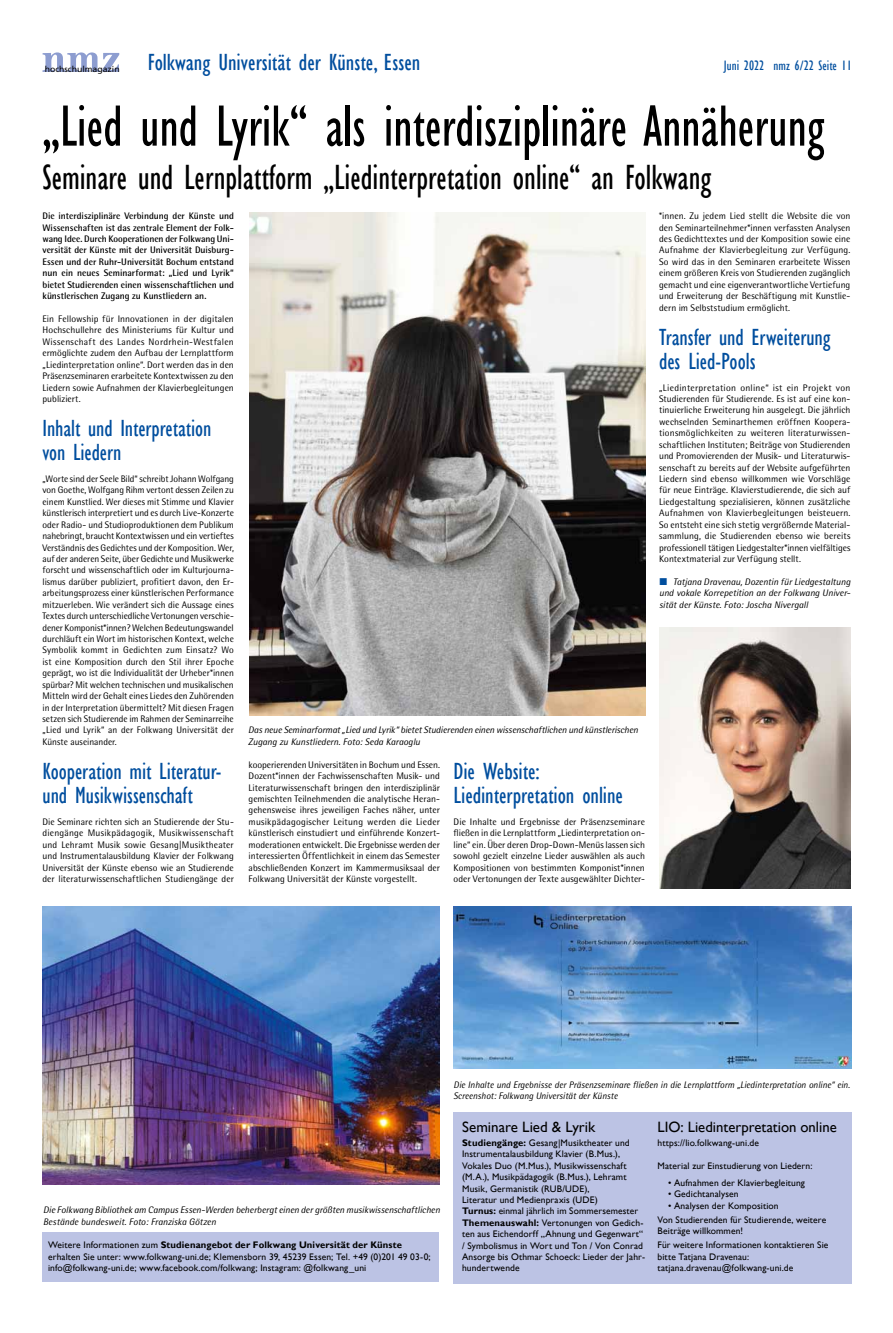
<style>
.page{position:relative;width:893px;height:1333px;background:#fff}
.page>*{position:absolute;margin:0;border:0;box-sizing:border-box;transform-origin:0 0}
.t1{font:condensed 60px "Gill Sans";color:#000;scale:.9 1}
.t2{font:condensed 36px "Gill Sans";color:#000;scale:.92 1}
.t3{font:condensed 24px/24px "Gill Sans";color:#004e9e}
.t4{font:15px "Gill Sans";color:#000}
.t5{font:condensed 14px "Gill Sans";color:#004e9e}
.t6{font:9.5px/11.4px "Rotis Semi Sans";color:#000;text-align:justify}
.t7{font:9.5px/11.4px "Gill Sans";letter-spacing:.01em;color:#000}
.t8{font:italic 9.5px/11.4px "Rotis Semi Sans";color:#000}
.t9{font:700 9.5px/11.4px "Rotis Semi Sans";color:#000;text-align:justify}
.t10{font:italic 9.5px/11.4px "Rotis Semi Sans";color:#000;scale:.96 1}
.t11{font:8.4px "Frutiger";color:#000;scale:1.04 1}
.s1{font-weight:700}
</style>
<div class="page">
<svg style="left:42px;top:52px;width:77px;height:20px"></svg>
<div style="left:454px;top:1111px;width:398px;height:172px;background:#bcc3e4"></div>
<div style="left:43px;top:1232px;width:396px;height:49px;background:#bcc3e4"></div>
<img style="left:249px;top:213px;width:397px;height:502px">
<img style="left:659px;top:628px;width:191px;height:260px">
<img style="left:43px;top:906px;width:396px;height:278px">
<img style="left:454px;top:906px;width:397px;height:162px">
<h3 class="t3" style="left:148px;top:50px;width:274px">Folkwang Universität der Künste, Essen</h3>
<p class="t11" style="left:45px;top:64px;width:73px">hochschulmagazin</p>
<h3 class="t5" style="left:724px;top:57px;width:129px">Juni 2022 nmz 6/22 Seite 11</h3>
<h1 class="t1" style="left:43px;top:91px;width:871px">„Lied und Lyrik“ als interdisziplinäre Annäherung</h1>
<h2 class="t2" style="left:43px;top:156px;width:729px">Seminare und Lernplattform „Liedinterpretation online“ an Folkwang</h2>
<p class="t6" style="left:659px;top:210px;width:193px">*innen. Zu jedem Lied stellt die Website die von den Seminarteilnehmer*innen verfassten Analysen des Gedichttextes und der Komposition sowie eine Aufnahme der Klavierbegleitung zur Verfügung.<br>So wird das in den Seminaren erarbeitete Wissen einem größeren Kreis von Studierenden zugänglich gemacht und eine eigenverantwortliche Vertiefung und Erweiterung der Beschäftigung mit Kunstlie&shy;dern im Selbststudium ermöglicht.</p>
<h3 class="t3" style="left:659px;top:325px;width:173px">Transfer und Erweiterung des Lied-Pools</h3>
<p class="t6" style="left:659px;top:381px;width:193px">„Liedinterpretation online“ ist ein Projekt von Studierenden für Studierende. Es ist auf eine kon&shy;tinuierliche Erweiterung hin ausgelegt. Die jährlich wechselnden Seminarthemen eröffnen Koopera&shy;tionsmöglichkeiten zu weiteren literaturwissen&shy;schaftlichen Instituten; Beiträge von Studierenden und Promovierenden der Musik- und Literaturwis&shy;senschaft zu bereits auf der Website aufgeführten Liedern sind ebenso willkommen wie Vorschläge für neue Einträge. Klavierstudierende, die sich auf Liedgestaltung spezialisieren, können zusätzliche Aufnahmen von Klavierbegleitungen beisteuern.<br>So entsteht eine sich stetig vergrößernde Material&shy;sammlung, die Studierenden ebenso wie bereits professionell tätigen Liedgestalter*innen vielfältiges Kontextmaterial zur Verfügung stellt.</p>
<p class="t8" style="left:659px;top:575px;width:193px;text-align:justify;text-indent:14px">Tatjana Dravenau, Dozentin für Liedgestaltung und vokale Korrepetition an der Folkwang Univer&shy;sität der Künste. Foto: Joscha Nivergall</p>
<p class="t9" style="left:43px;top:210px;width:193px">Die interdisziplinäre Verbindung der Künste und Wissenschaften ist das zentrale Element der Folk&shy;wang Idee. Durch Kooperationen der Folkwang Uni&shy;versität der Künste mit der Universität Duisburg-Essen und der Ruhr-Universität Bochum entstand nun ein neues Seminarformat: „Lied und Lyrik“ bietet Studierenden einen wissenschaftlichen und künstlerischen Zugang zu Kunstliedern an.</p>
<p class="t6" style="left:43px;top:313px;width:193px">Ein Fellowship für Innovationen in der digitalen Hochschullehre des Ministeriums für Kultur und Wissenschaft des Landes Nordrhein-Westfalen ermöglichte zudem den Aufbau der Lernplattform „Liedinterpretation online“. Dort werden das in den Präsenzseminaren erarbeitete Kontextwissen zu den Liedern sowie Aufnahmen der Klavierbegleitungen publiziert.</p>
<h3 class="t3" style="left:43px;top:416px;width:170px">Inhalt und Interpretation von Liedern</h3>
<p class="t6" style="left:43px;top:473px;width:193px">„Worte sind der Seele Bild“ schreibt Johann Wolfgang von Goethe, Wolfgang Rihm vertont dessen Zeilen zu einem Kunstlied. Wer dieses mit Stimme und Klavier künstlerisch interpretiert und es durch Live-Konzerte oder Radio- und Studioproduktionen dem Publikum nahebringt, braucht Kontextwissen und ein vertieftes Verständnis des Gedichtes und der Komposition. Wer, auf der anderen Seite, über Gedichte und Musikwerke forscht und wissenschaftlich oder im Kulturjourna&shy;lismus darüber publiziert, profitiert davon, den Er&shy;arbeitungsprozess einer künstlerischen Performance mitzuerleben. Wie verändert sich die Aussage eines Textes durch unterschiedliche Vertonungen verschie&shy;dener Komponist*innen? Welchen Bedeutungswandel durchläuft ein Wort im historischen Kontext, welche Symbolik kommt in Gedichten zum Einsatz? Wo ist eine Komposition durch den Stil ihrer Epoche geprägt, wo ist die Individualität der Urheber*innen spürbar? Mit welchen technischen und musikalischen Mitteln wird der Gehalt eines Liedes den Zuhörenden in der Interpretation übermittelt? Mit diesen Fragen setzen sich Studierende im Rahmen der Seminarreihe „Lied und Lyrik“ an der Folkwang Universität der Künste auseinander.</p>
<h3 class="t3" style="left:43px;top:759px;width:181px">Kooperation mit Literatur&shy;und Musikwissenschaft</h3>
<p class="t6" style="left:43px;top:815px;width:193px">Die Seminare richten sich an Studierende der Stu&shy;diengänge Musikpädagogik, Musikwissenschaft und Lehramt Musik sowie Gesang|Musiktheater und Instrumentalausbildung Klavier der Folkwang Universität der Künste ebenso wie an Studierende der literaturwissenschaftlichen Studiengänge der</p>
<p class="t8" style="left:248px;top:724px;width:391px">Das neue Seminarformat „Lied und Lyrik“ bietet Studierenden einen wissenschaftlichen und künstlerischen<br>Zugang zu Kunstliedern. Foto: Seda Karaoglu</p>
<p class="t6" style="left:249px;top:758px;width:193px">kooperierenden Universitäten in Bochum und Essen.<br>Dozent*innen der Fachwissenschaften Musik- und Literaturwissenschaft bringen den interdisziplinär gemischten Teilnehmenden die analytische Heran&shy;gehensweise ihres jeweiligen Faches näher, unter musikpädagogischer Leitung werden die Lieder künstlerisch einstudiert und einführende Konzert&shy;moderationen entwickelt. Die Ergebnisse werden der interessierten Öffentlichkeit in einem das Semester abschließenden Konzert im Kammermusiksaal der Folkwang Universität der Künste vorgestellt.</p>
<h3 class="t3" style="left:454px;top:759px;width:171px">Die Website:<br>Liedinterpretation online</h3>
<p class="t6" style="left:454px;top:815px;width:193px">Die Inhalte und Ergebnisse der Präsenzseminare fließen in die Lernplattform „Liedinterpretation on&shy;line“ ein. Über deren Drop-Down-Menüs lassen sich sowohl gezielt einzelne Lieder auswählen als auch Kompositionen von bestimmten Komponist*innen oder Vertonungen der Texte ausgewählter Dichter-</p>
<p class="t8" style="left:43px;top:1204px;width:398px">Die Folkwang Bibliothek am Campus Essen-Werden beherbergt einen der größten musikwissenschaftlichen<br>Bestände bundesweit. Foto: Franziska Götzen</p>
<p class="t7" style="left:48px;top:1239px;width:384px">Weitere Informationen zum <span class="s1">Studienangebot der Folkwang Universität der Künste </span>erhalten Sie unter: www.folkwang-uni.de; Klemensborn 39, 45239 Essen; Tel. +49 (0)201 49 03-0; info@folkwang-uni.de; www.facebook.com/folkwang; Instagram: @folkwang_uni</p>
<p class="t10" style="left:454px;top:1078px;width:414px">Die Inhalte und Ergebnisse der Präsenzseminare fließen in die Lernplattform „Liedinterpretation online“ ein.<br>Screenshot: Folkwang Universität der Künste</p>
<h3 class="t4" style="left:462px;top:1117px;width:135px">Seminare Lied &amp; Lyrik</h3>
<p class="t7" style="left:462px;top:1137px;width:184px"><span class="s1">Studiengänge:</span> Gesang|Musiktheater und Instrumentalausbildung Klavier (B.Mus.), Vokales Duo (M.Mus.), Musikwissenschaft (M.A.), Musikpädagogik (B.Mus.), Lehramt Musik, Germanistik (RUB/UDE),<br>Literatur und Medienpraxis (UDE)<br><span class="s1">Turnus:</span> einmal jährlich im Sommersemester <span class="s1">Themenauswahl:</span> Vertonungen von Gedich&shy;ten aus Eichendorff „Ahnung und Gegenwart“ / Symbolismus in Wort und Ton / Von Conrad Ansorge bis Othmar Schoeck: Lieder der Jahr&shy;hundertwende</p>
<h3 class="t4" style="left:658px;top:1117px;width:181px">LIO: Liedinterpretation online</h3>
<p class="t7" style="left:658px;top:1137px;width:103px">https://lio.folkwang-uni.de</p>
<p class="t7" style="left:658px;top:1159px;width:156px">Material zur Einstudierung von Liedern:</p>
<p class="t7" style="left:668px;top:1176px;width:138px">• Aufnahmen der Klavierbegleitung</p>
<p class="t7" style="left:668px;top:1188px;width:72px">• Gedichtanalysen</p>
<p class="t7" style="left:658px;top:1198px;width:170px;line-height:14.2px;text-indent:11px">• Analysen der Komposition<br>Von Studierenden für Studierende, weitere</p>
<p class="t7" style="left:658px;top:1223px;width:172px;line-height:14.2px">Beiträge willkommen!<br>Für weitere Informationen kontaktieren Sie</p>
<p class="t7" style="left:658px;top:1250px;width:137px">bitte Tatjana Dravenau: tatjana.dravenau@folkwang-uni.de</p>
</div>
